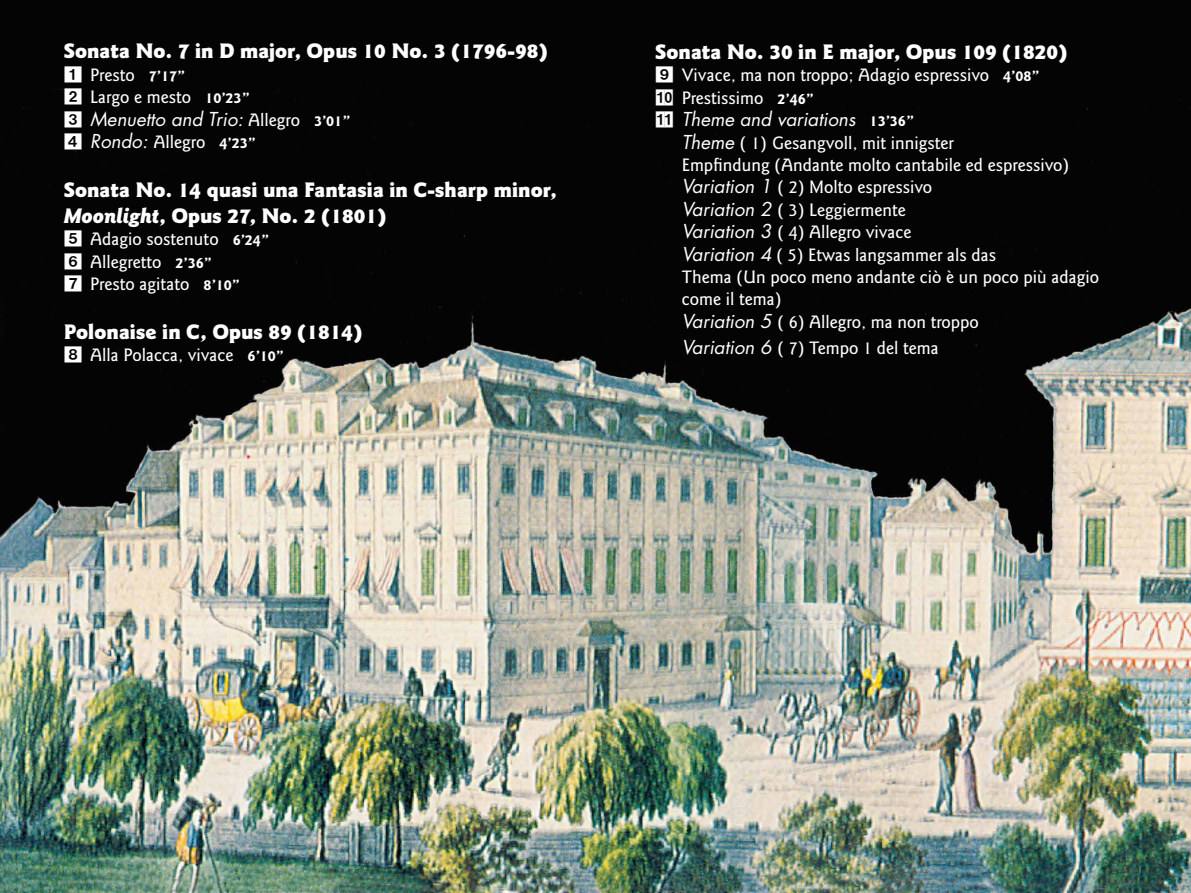
<style>
.page{position:relative;width:1191px;height:893px;background:#fff}
.page>*{position:absolute;margin:0;border:0;box-sizing:border-box;transform-origin:0 0}
.t1{font:900 21.75px/26.1px "Goudy Sans";color:#fff}
.t2{font:500 18.75px/22.4px "Goudy Sans";color:#fff}
.t3{font:italic 18.75px "Futura";color:#fff}
.s1{font-family:"Format Pi One S Si";font-weight:400}
.s2{font-weight:700;font-size:15.6px}
.s3{font-family:"Format Pi One S Si";font-style:normal}
.s4{font-family:"Goudy Sans";font-weight:500;font-style:normal}
.s5{font-family:"Goudy Sans";font-weight:700;font-style:normal;font-size:15.6px}
.s6{font-family:"Futura";font-weight:400;font-style:italic}
.s7{font-style:italic}
</style>
<div class="page">
<img style="left:0;top:0;width:1191px;height:893px">
<p class="t1" style="left:64px;top:38px;width:486px">Sonata No. 7 in D major, Opus 10 No. 3 (1796-98)</p>
<p class="t2" style="left:64px;top:64px;width:187px"><span class="s1">1</span> Presto <span class="s2">7’17”<br></span><span class="s1">2</span> Largo e mesto <span class="s2">10’23”</span></p>
<p class="t3" style="left:64px;top:106px;width:288px"><span class="s3">3</span> Menuetto and Trio: <span class="s4">Allegro</span> <span class="s5">3’01”</span></p>
<p class="t2" style="left:64px;top:131px;width:194px"><span class="s1">4</span> <span class="s6">Rondo:</span> Allegro <span class="s2">4’23”</span></p>
<p class="t1" style="left:64px;top:177px;width:494px">Sonata No. 14 quasi una Fantasia in C-sharp minor,<br><span class="s7">Moonlight</span>, Opus 27, No. 2 (1801)</p>
<p class="t2" style="left:64px;top:228px;width:207px"><span class="s1">5</span> Adagio sostenuto <span class="s2">6’24”<br></span><span class="s1">6</span> Allegretto <span class="s2">2’36”<br></span><span class="s1">7</span> Presto agitato <span class="s2">8’10”</span></p>
<p class="t1" style="left:64px;top:319px;width:300px">Polonaise in C, Opus 89 (1814)</p>
<p class="t2" style="left:64px;top:344px;width:222px"><span class="s1">8</span> Alla Polacca, vivace <span class="s2">6’10”</span></p>
<p class="t1" style="left:655px;top:39px;width:414px">Sonata No. 30 in E major, Opus 109 (1820)</p>
<p class="t2" style="left:655px;top:64px;width:386px"><span class="s1">9</span> Vivace, ma non troppo; Adagio espressivo <span class="s2">4’08” </span><span class="s1">q0</span> Prestissimo <span class="s2">2’46”</span></p>
<p class="t3" style="left:655px;top:106px;width:260px"><span class="s3">qa</span> Theme and variations <span class="s5">13’36”</span></p>
<p class="t2" style="left:681px;top:132px;width:419px"><span class="s6">Theme</span> ( 1) Gesangvoll, mit innigster<br>Empfindung (Andante molto cantabile ed espressivo)<br><span class="s6">Variation 1</span> ( 2) Molto espressivo<br><span class="s6">Variation 2</span> ( 3) Leggiermente<br><span class="s6">Variation 3</span> ( 4) Allegro vivace<br><span class="s6">Variation 4</span> ( 5) Etwas langsammer als das<br>Thema (Un poco meno andante ciò è un poco più adagio come il tema)<br><span class="s6">Variation 5</span> ( 6) Allegro, ma non troppo</p>
<p class="t2" style="left:681px;top:337px;width:259px"><span class="s6">Variation 6</span> ( 7) Tempo 1 del tema</p>
</div>
